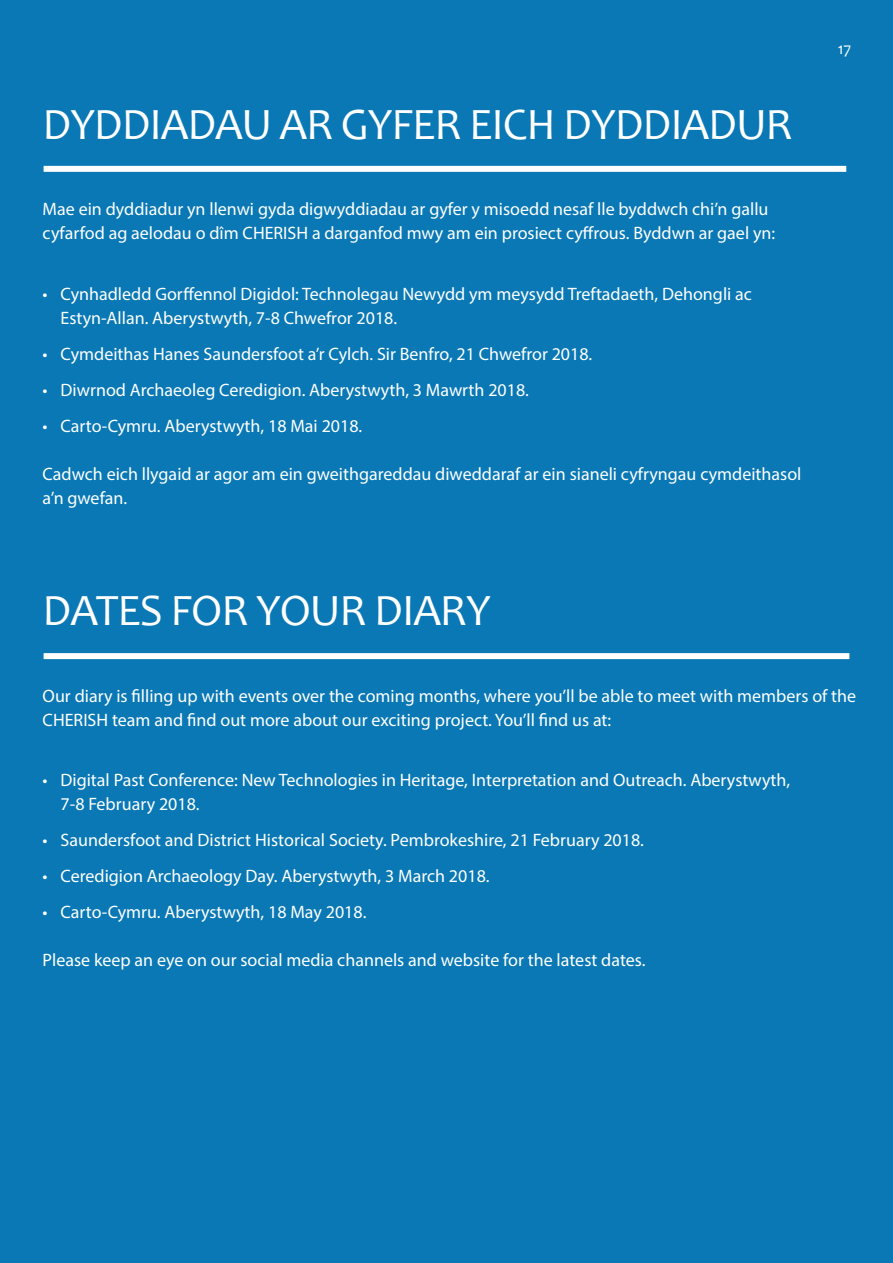
<style>
.page{position:relative;width:893px;height:1263px;background:#0978b5}
.page>*{position:absolute;margin:0;border:0;box-sizing:border-box;transform-origin:0 0}
.t1{font:45px "Candara";letter-spacing:-.025em;color:#fff}
.t2{font:18px/24px "Myriad Pro";color:#fff}
.t3{font:16.5px "Candara";color:#fff}
</style>
<div class="page">
<div style="left:44px;top:166px;width:802px;height:6px;background:#fff"></div>
<div style="left:44px;top:653px;width:805px;height:6px;background:#fff"></div>
<p class="t1" style="left:43px;top:96px;width:752px">DYDDIADAU AR GYFER EICH DYDDIADUR</p>
<p class="t2" style="left:43px;top:197px;width:734px">Mae ein dyddiadur yn llenwi gyda digwyddiadau ar gyfer y misoedd nesaf lle byddwch chi’n gallu cyfarfod ag aelodau o dîm CHERISH a darganfod mwy am ein prosiect cyffrous. Byddwn ar gael yn:</p>
<p class="t2" style="left:61px;top:281px;width:693px;text-indent:-18px">• Cynhadledd Gorffennol Digidol: Technolegau Newydd ym meysydd Treftadaeth, Dehongli ac<br>Estyn-Allan. Aberystwyth, 7-8 Chwefror 2018.</p>
<p class="t2" style="left:43px;top:341px;width:551px">• Cymdeithas Hanes Saundersfoot a’r Cylch. Sir Benfro, 21 Chwefror 2018.</p>
<p class="t2" style="left:43px;top:377px;width:488px">• Diwrnod Archaeoleg Ceredigion. Aberystwyth, 3 Mawrth 2018.</p>
<p class="t2" style="left:43px;top:413px;width:321px">• Carto-Cymru. Aberystwyth, 18 Mai 2018.</p>
<p class="t2" style="left:43px;top:461px;width:760px">Cadwch eich llygaid ar agor am ein gweithgareddau diweddaraf ar ein sianeli cyfryngau cymdeithasol a’n gwefan.</p>
<p class="t1" style="left:43px;top:582px;width:450px">DATES FOR YOUR DIARY</p>
<p class="t3" style="left:838px;top:39px;width:15px">17</p>
<p class="t2" style="left:43px;top:684px;width:815px">Our diary is filling up with events over the coming months, where you’ll be able to meet with members of the<br>CHERISH team and find out more about our exciting project. You’ll find us at:</p>
<p class="t2" style="left:61px;top:768px;width:731px;text-indent:-18px">• Digital Past Conference: New Technologies in Heritage, Interpretation and Outreach. Aberystwyth,<br>7-8 February 2018.</p>
<p class="t2" style="left:43px;top:828px;width:603px">• Saundersfoot and District Historical Society. Pembrokeshire, 21 February 2018.</p>
<p class="t2" style="left:43px;top:864px;width:448px">• Ceredigion Archaeology Day. Aberystwyth, 3 March 2018.</p>
<p class="t2" style="left:43px;top:900px;width:325px">• Carto-Cymru. Aberystwyth, 18 May 2018.</p>
<p class="t2" style="left:43px;top:948px;width:604px">Please keep an eye on our social media channels and website for the latest dates.</p>
</div>
